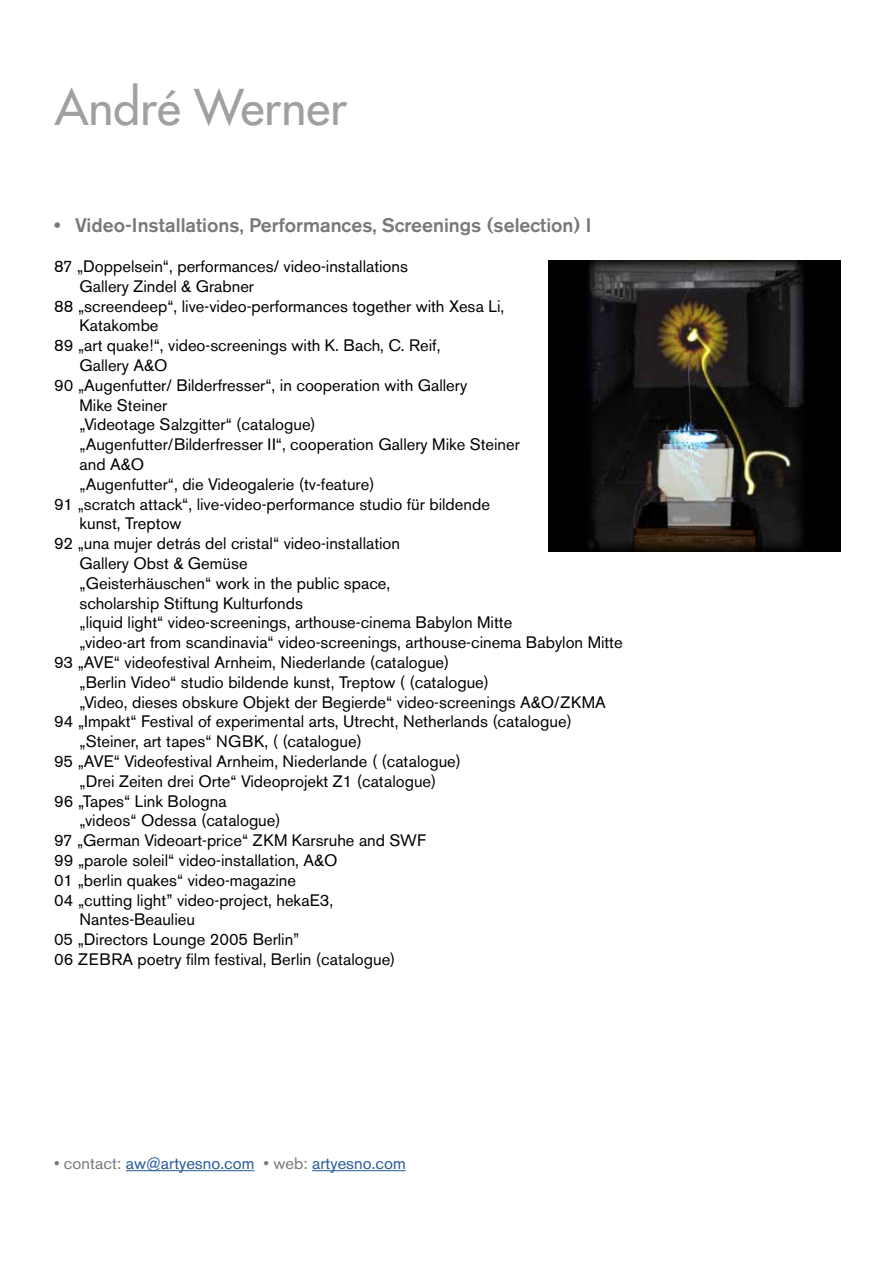
<style>
.page{position:relative;width:893px;height:1263px;background:#fff}
.page>*{position:absolute;margin:0;border:0;box-sizing:border-box;transform-origin:0 0}
.t1{font:500 48px "Futura Std";color:#a0a0a0}
.t2{font:500 19.5px "Akzidenz Grotesk BE";color:#787878}
.t3{font:16.5px "Akzidenz Grotesk BE";color:#000}
.t4{font:16.5px "Akzidenz Grotesk BE";color:#275b9b}
.s1{font-stretch:expanded}
.s2{color:#787878}
</style>
<div class="page">
<img style="left:549px;top:260px;width:291px;height:292px">
<hr style="left:126px;top:1170px;width:128px;height:1px;background:#275b9b">
<hr style="left:312px;top:1170px;width:94px;height:1px;background:#275b9b">
<h1 class="t1" style="left:55px;top:78px;width:294px">André Werner</h1>
<p class="t2" style="left:54px;top:214px;width:539px"><span class="s1">•</span> Video-Installations, Performances, Screenings (selection) I</p>
<p class="t3" style="left:54px;top:256px;width:356px">87 „Doppelsein“, performances/ video-installations</p>
<p class="t3" style="left:80px;top:276px;width:176px">Gallery Zindel &amp; Grabner</p>
<p class="t3" style="left:54px;top:296px;width:452px">88 „screendeep“, live-video-performances together with Xesa Li,</p>
<p class="t3" style="left:80px;top:316px;width:81px">Katakombe</p>
<p class="t3" style="left:54px;top:336px;width:388px">89 „art quake!“, video-screenings with K. Bach, C. Reif,</p>
<p class="t3" style="left:80px;top:355px;width:89px">Gallery A&amp;O</p>
<p class="t3" style="left:54px;top:375px;width:415px">90 „Augenfutter/ Bilderfresser“, in cooperation with Gallery</p>
<p class="t3" style="left:80px;top:395px;width:89px">Mike Steiner</p>
<p class="t3" style="left:80px;top:415px;width:238px">„Videotage Salzgitter“ (catalogue)</p>
<p class="t3" style="left:80px;top:435px;width:442px">„Augenfutter/Bilderfresser II“, cooperation Gallery Mike Steiner</p>
<p class="t3" style="left:80px;top:454px;width:66px">and A&amp;O</p>
<p class="t3" style="left:80px;top:474px;width:297px">„Augenfutter“, die Videogalerie (tv-feature)</p>
<p class="t3" style="left:54px;top:494px;width:437px">91 „scratch attack“, live-video-performance studio für bildende</p>
<p class="t3" style="left:80px;top:514px;width:104px">kunst, Treptow</p>
<p class="t3" style="left:54px;top:534px;width:348px">92 „una mujer detrás del cristal“ video-installation</p>
<p class="t3" style="left:80px;top:553px;width:170px">Gallery Obst &amp; Gemüse</p>
<p class="t3" style="left:80px;top:573px;width:312px">„Geisterhäuschen“ work in the public space,</p>
<p class="t3" style="left:80px;top:593px;width:225px">scholarship Stiftung Kulturfonds</p>
<p class="t3" style="left:80px;top:613px;width:434px">„liquid light“ video-screenings, arthouse-cinema Babylon Mitte</p>
<p class="t3" style="left:80px;top:633px;width:545px">„video-art from scandinavia“ video-screenings, arthouse-cinema Babylon Mitte</p>
<p class="t3" style="left:54px;top:652px;width:397px">93 „AVE“ videofestival Arnheim, Niederlande (catalogue)</p>
<p class="t3" style="left:80px;top:672px;width:411px">„Berlin Video“ studio bildende kunst, Treptow ( (catalogue)</p>
<p class="t3" style="left:80px;top:692px;width:528px">„Video, dieses obskure Objekt der Begierde“ video-screenings A&amp;O/ZKMA</p>
<p class="t3" style="left:54px;top:712px;width:519px">94 „Impakt“ Festival of experimental arts, Utrecht, Netherlands (catalogue)</p>
<p class="t3" style="left:80px;top:732px;width:284px">„Steiner, art tapes“ NGBK, ( (catalogue)</p>
<p class="t3" style="left:54px;top:751px;width:409px">95 „AVE“ Videofestival Arnheim, Niederlande ( (catalogue)</p>
<p class="t3" style="left:80px;top:771px;width:358px">„Drei Zeiten drei Orte“ Videoprojekt Z1 (catalogue)</p>
<p class="t3" style="left:54px;top:791px;width:174px">96 „Tapes“ Link Bologna</p>
<p class="t3" style="left:80px;top:811px;width:203px">„videos“ Odessa (catalogue)</p>
<p class="t3" style="left:54px;top:831px;width:374px">97 „German Videoart-price“ ZKM Karsruhe and SWF</p>
<p class="t3" style="left:54px;top:850px;width:285px">99 „parole soleil“ video-installation, A&amp;O</p>
<p class="t3" style="left:54px;top:870px;width:243px">01 „berlin quakes“ video-magazine</p>
<p class="t3" style="left:54px;top:890px;width:281px">04 „cutting light” video-project, hekaE3,</p>
<p class="t3" style="left:80px;top:910px;width:117px">Nantes-Beaulieu</p>
<p class="t3" style="left:54px;top:930px;width:247px">05 „Directors Lounge 2005 Berlin”</p>
<p class="t3" style="left:54px;top:949px;width:343px">06 ZEBRA poetry film festival, Berlin (catalogue)</p>
<p class="t4" style="left:54px;top:1153px;width:353px"><span class="s2">• contact:</span> aw@artyesno.com <span class="s2">• web:</span> artyesno.com</p>
</div>
